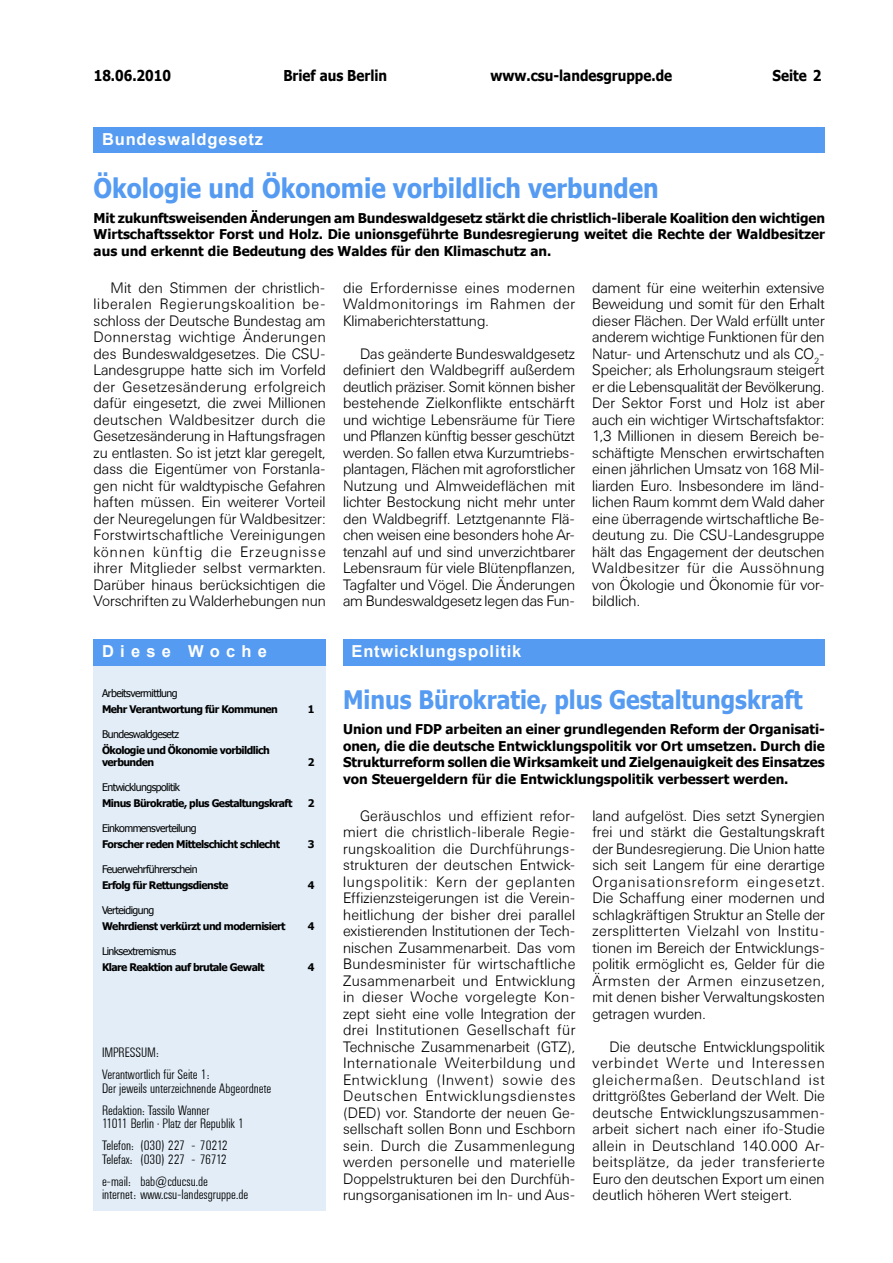
<style>
.page{position:relative;width:893px;height:1263px;background:#fff}
.page>*{position:absolute;margin:0;border:0;box-sizing:border-box;transform-origin:0 0}
.t1{font:700 27px "Tahoma";color:#559bf2;scale:.9 1}
.t2{font:700 25.5px "Tahoma";color:#559bf2;scale:.9 1}
.t3{font:700 16.5px "Arial";letter-spacing:.05em;color:#fff}
.t4{font:300 15px/16.5px "Univers BSK";color:#000;text-align:justify}
.t5{font:700 15px "Tahoma";color:#000;scale:.9 1}
.t6{font:700 13.5px/16.5px "Tahoma";color:#000;text-align:justify}
.t7{font:300 13.5px/22px "Univers Condensed BSK";color:#000}
.t8{font:700 10.5px/12px "Tahoma";letter-spacing:-.05em;color:#000}
.t9{font:10.5px "Tahoma";letter-spacing:-.05em;color:#000}
</style>
<div class="page">
<div style="left:94px;top:655px;width:232px;height:556px;background:#e2edf7"></div>
<div style="left:94px;top:639px;width:232px;height:27px;background:#559bf2"></div>
<div style="left:343px;top:639px;width:482px;height:27px;background:#559bf2"></div>
<div style="left:94px;top:127px;width:731px;height:26px;background:#559bf2"></div>
<p class="t5" style="left:94px;top:65px;width:87px">18.06.2010</p>
<p class="t5" style="left:283px;top:65px;width:117px">Brief aus Berlin</p>
<p class="t5" style="left:490px;top:65px;width:203px">www.csu-landesgruppe.de</p>
<p class="t5" style="left:772px;top:65px;width:56px">Seite 2</p>
<p class="t3" style="left:102px;top:128px;width:162px">Bundeswaldgesetz</p>
<h1 class="t1" style="left:94px;top:169px;width:629px">Ökologie und Ökonomie vorbildlich verbunden</h1>
<p class="t6" style="left:94px;top:209px;width:733px">Mit zukunftsweisenden Änderungen am Bundeswaldgesetz stärkt die christlich-liberale Koalition den wichtigen Wirtschaftssektor Forst und Holz. Die unionsgeführte Bundesregierung weitet die Rechte der Waldbesitzer aus und erkennt die Bedeutung des Waldes für den Klimaschutz an.</p>
<p class="t4" style="left:94px;top:279px;width:234px;text-indent:17px">Mit den Stimmen der christlich&shy;liberalen Regierungskoalition be&shy;schloss der Deutsche Bundestag am Donnerstag wichtige Änderungen des Bundeswaldgesetzes. Die CSU-Landesgruppe hatte sich im Vorfeld der Gesetzesänderung erfolgreich dafür eingesetzt, die zwei Millionen deutschen Waldbesitzer durch die Gesetzesänderung in Haftungsfragen zu entlasten. So ist jetzt klar geregelt, dass die Eigentümer von Forstanla&shy;gen nicht für waldtypische Gefahren haften müssen. Ein weiterer Vorteil der Neuregelungen für Waldbesitzer:<br>Forstwirtschaftliche Vereinigungen können künftig die Erzeugnisse ihrer Mitglieder selbst vermarkten.<br>Darüber hinaus berücksichtigen die Vorschriften zu Walderhebungen nun</p>
<p class="t4" style="left:343px;top:279px;width:234px">die Erfordernisse eines modernen Waldmonitorings im Rahmen der Klimaberichterstattung.</p>
<p class="t4" style="left:343px;top:345px;width:234px;text-indent:17px">Das geänderte Bundeswaldgesetz definiert den Waldbegriff außerdem deutlich präziser. Somit können bisher bestehende Zielkonflikte entschärft und wichtige Lebensräume für Tiere und Pflanzen künftig besser geschützt werden. So fallen etwa Kurzumtriebs&shy;plantagen, Flächen mit agroforstlicher Nutzung und Almweideflächen mit lichter Bestockung nicht mehr unter den Waldbegriff. Letztgenannte Flä&shy;chen weisen eine besonders hohe Ar&shy;tenzahl auf und sind unverzichtbarer Lebensraum für viele Blütenpflanzen, Tagfalter und Vögel. Die Änderungen am Bundeswaldgesetz legen das Fun-</p>
<p class="t3" style="left:102px;top:640px;width:167px">D i e s e W o c h e</p>
<p class="t3" style="left:351px;top:641px;width:171px">Entwicklungspolitik</p>
<p class="t4" style="left:592px;top:279px;width:234px">dament für eine weiterhin extensive Beweidung und somit für den Erhalt dieser Flächen. Der Wald erfüllt unter anderem wichtige Funktionen für den Natur- und Artenschutz und als CO<sub>2</sub>- Speicher; als Erholungsraum steigert er die Lebensqualität der Bevölkerung.<br>Der Sektor Forst und Holz ist aber auch ein wichtiger Wirtschaftsfaktor:<br>1,3 Millionen in diesem Bereich be&shy;schäftigte Menschen erwirtschaften einen jährlichen Umsatz von 168 Mil&shy;liarden Euro. Insbesondere im länd&shy;lichen Raum kommt dem Wald daher eine überragende wirtschaftliche Be&shy;deutung zu. Die CSU-Landesgruppe hält das Engagement der deutschen Waldbesitzer für die Aussöhnung von Ökologie und Ökonomie für vor&shy;bildlich.</p>
<p class="t9" style="left:102px;top:686px;width:77px">Arbeitsvermittlung</p>
<p class="t8" style="left:102px;top:702px;width:177px">Mehr Verantwortung für Kommunen</p>
<p class="t8" style="left:308px;top:702px;width:8px">1</p>
<p class="t9" style="left:102px;top:727px;width:79px">Bundeswaldgesetz</p>
<p class="t8" style="left:102px;top:743px;width:169px">Ökologie und Ökonomie vorbildlich verbunden</p>
<p class="t8" style="left:308px;top:755px;width:8px">2</p>
<p class="t9" style="left:102px;top:780px;width:80px">Entwicklungspolitik</p>
<p class="t8" style="left:102px;top:796px;width:192px">Minus Bürokratie, plus Gestaltungskraft</p>
<p class="t8" style="left:308px;top:796px;width:8px">2</p>
<p class="t9" style="left:102px;top:821px;width:96px">Einkommensverteilung</p>
<p class="t8" style="left:102px;top:837px;width:180px">Forscher reden Mittelschicht schlecht</p>
<p class="t8" style="left:308px;top:837px;width:8px">3</p>
<p class="t9" style="left:102px;top:862px;width:97px">Feuerwehrführerschein</p>
<p class="t8" style="left:102px;top:878px;width:128px">Erfolg für Rettungsdienste</p>
<p class="t8" style="left:308px;top:878px;width:8px">4</p>
<p class="t9" style="left:102px;top:903px;width:54px">Verteidigung</p>
<p class="t8" style="left:102px;top:919px;width:185px">Wehrdienst verkürzt und modernisiert</p>
<p class="t8" style="left:308px;top:919px;width:8px">4</p>
<p class="t9" style="left:102px;top:944px;width:76px">Linksextremismus</p>
<p class="t8" style="left:102px;top:960px;width:164px">Klare Reaktion auf brutale Gewalt</p>
<p class="t8" style="left:308px;top:960px;width:8px">4</p>
<p class="t7" style="left:102px;top:1042px;width:109px">IMPRESSUM:<br>Verantwortlich für Seite 1:</p>
<p class="t7" style="left:102px;top:1077px;width:171px">Der jeweils unterzeichnende Abgeordnete<br>Redaktion: Tassilo Wanner</p>
<p class="t7" style="left:102px;top:1113px;width:144px">11011 Berlin · Platz der Republik 1<br>Telefon: (030) 227 - 70212</p>
<p class="t7" style="left:102px;top:1148px;width:126px">Telefax: (030) 227 - 76712 e-mail: bab@cducsu.de</p>
<p class="t7" style="left:102px;top:1184px;width:148px">internet: www.csu-landesgruppe.de</p>
<h2 class="t2" style="left:343px;top:682px;width:512px">Minus Bürokratie, plus Gestaltungskraft</h2>
<p class="t6" style="left:343px;top:720px;width:483px">Union und FDP arbeiten an einer grundlegenden Reform der Organisati&shy;onen, die die deutsche Entwicklungspolitik vor Ort umsetzen. Durch die Strukturreform sollen die Wirksamkeit und Zielgenauigkeit des Einsatzes von Steuergeldern für die Entwicklungspolitik verbessert werden.</p>
<p class="t4" style="left:343px;top:807px;width:234px;text-indent:17px">Geräuschlos und effizient refor&shy;miert die christlich-liberale Regie&shy;rungskoalition die Durchführungs&shy;strukturen der deutschen Entwick&shy;lungspolitik: Kern der geplanten Effizienzsteigerungen ist die Verein&shy;heitlichung der bisher drei parallel existierenden Institutionen der Tech&shy;nischen Zusammenarbeit. Das vom Bundesminister für wirtschaftliche Zusammenarbeit und Entwicklung in dieser Woche vorgelegte Kon&shy;zept sieht eine volle Integration der drei Institutionen Gesellschaft für Technische Zusammenarbeit (GTZ), Internationale Weiterbildung und Entwicklung (Inwent) sowie des Deutschen Entwicklungsdienstes (DED) vor. Standorte der neuen Ge&shy;sellschaft sollen Bonn und Eschborn sein. Durch die Zusammenlegung werden personelle und materielle Doppelstrukturen bei den Durchfüh&shy;rungsorganisationen im In- und Aus-</p>
<p class="t4" style="left:592px;top:807px;width:234px;text-align:left">land aufgelöst. Dies setzt Synergien frei und stärkt die Gestaltungskraft der Bundesregierung. Die Union hatte sich seit Langem für eine derartige Organisationsreform eingesetzt.<br>Die Schaffung einer modernen und schlagkräftigen Struktur an Stelle der zersplitterten Vielzahl von Institu&shy;tionen im Bereich der Entwicklungs&shy;politik ermöglicht es, Gelder für die Ärmsten der Armen einzusetzen, mit denen bisher Verwaltungskosten getragen wurden.</p>
<p class="t4" style="left:592px;top:1038px;width:234px;text-indent:17px">Die deutsche Entwicklungspolitik verbindet Werte und Interessen gleichermaßen. Deutschland ist drittgrößtes Geberland der Welt. Die deutsche Entwicklungszusammen&shy;arbeit sichert nach einer ifo-Studie allein in Deutschland 140.000 Ar&shy;beitsplätze, da jeder transferierte Euro den deutschen Export um einen deutlich höheren Wert steigert.</p>
</div>
